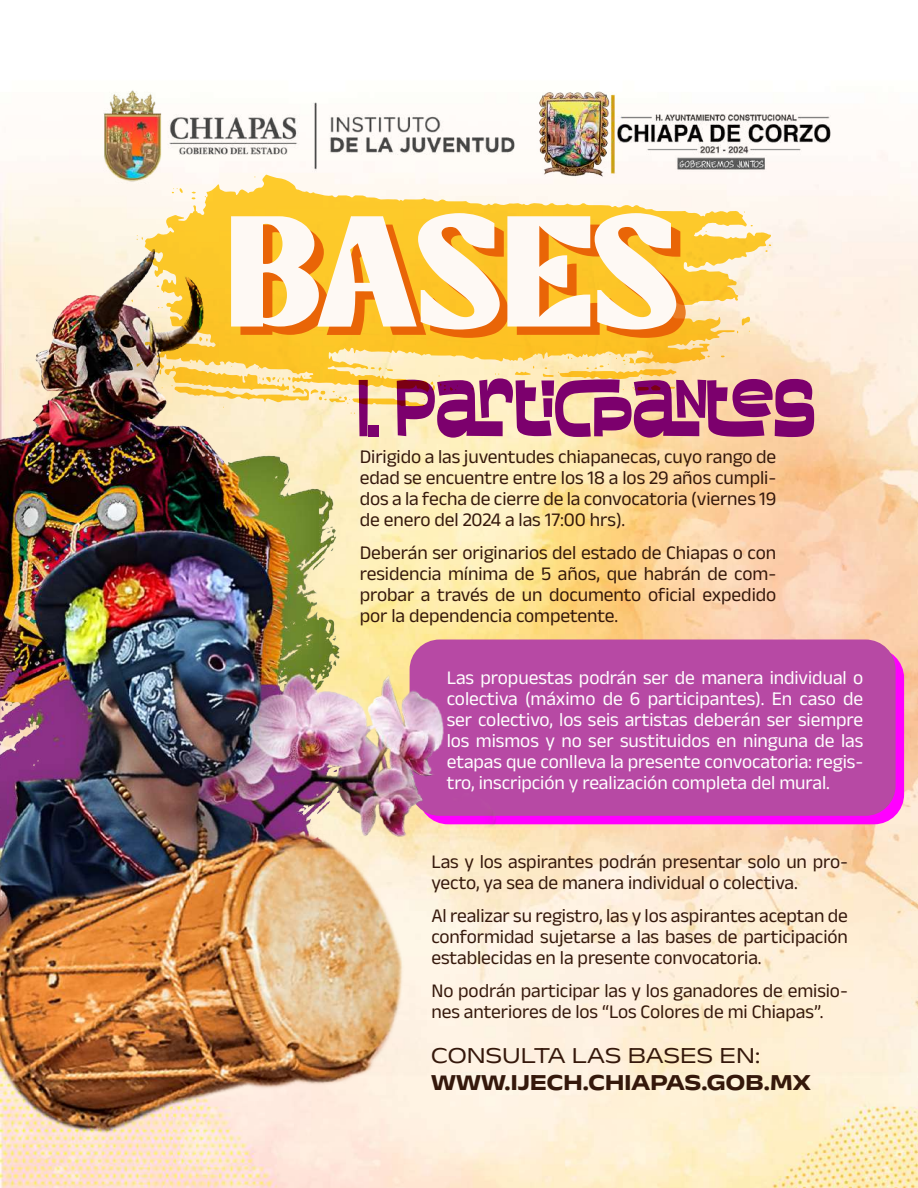
<style>
.page{position:relative;width:918px;height:1188px;background:#fff}
.page>*{position:absolute;margin:0;border:0;box-sizing:border-box;transform-origin:0 0}
.t1{font:189.45px "Morsan";letter-spacing:-.01em;color:#fef9f4}
.t2{font:81.9px "Amigos";color:#7c006d}
.t3{font:700 23.25px "Anek Latin Expanded";letter-spacing:-.02em;color:#35180b}
.t4{font:23.25px "Anek Latin Expanded";letter-spacing:-.02em;color:#35180b}
.t5{font:19.5px/21px "Anek Latin";letter-spacing:-.005em;color:#35180b;text-align:justify}
.t6{font:19.5px/21px "Anek Latin";letter-spacing:-.005em;color:#fff;text-align:justify}
</style>
<div class="page">
<img style="left:0;top:150px;width:918px;height:1038px">
<div style="left:418px;top:648px;width:486px;height:176px;background:#f0f;border-radius:30px"></div>
<div style="left:410px;top:640px;width:486px;height:176px;background:#b749a4;border-radius:30px"></div>
<img style="left:63px;top:90px;width:807px;height:96px">
<img style="left:0;top:205px;width:523px;height:983px">
<svg style="left:145px;top:175px;width:626px;height:218px;background:#facf5b"></svg>
<svg style="left:191px;top:192px;width:5px;height:8px"></svg>
<svg style="left:515px;top:366px;width:19px;height:9px"></svg>
<svg style="left:765px;top:244px;width:6px;height:8px"></svg>
<svg style="left:137px;top:362px;width:6px;height:5px"></svg>
<svg style="left:543px;top:354px;width:134px;height:36px;background:#fcdc90"></svg>
<svg style="left:145px;top:339px;width:13px;height:10px"></svg>
<svg style="left:195px;top:337px;width:13px;height:5px"></svg>
<svg style="left:737px;top:317px;width:14px;height:16px"></svg>
<svg style="left:137px;top:235px;width:6px;height:5px"></svg>
<svg style="left:172px;top:188px;width:11px;height:5px"></svg>
<svg style="left:156px;top:361px;width:302px;height:53px;background:#fade94"></svg>
<h1 class="t1" style="left:226px;top:210px;width:455px">BASES</h1>
<h2 class="t2" style="left:357px;top:358px;width:461px">I. PARTICPANTES</h2>
<p class="t5" style="left:360px;top:445px;width:418px">Dirigido a las juventudes chiapanecas, cuyo rango de edad se encuentre entre los 18 a los 29 años cumpli&shy;dos a la fecha de cierre de la convocatoria (viernes 19 de enero del 2024 a las 17:00 hrs).</p>
<p class="t5" style="left:360px;top:541px;width:418px">Deberán ser originarios del estado de Chiapas o con residencia mínima de 5 años, que habrán de com&shy;probar a través de un documento oficial expedido por la dependencia competente.</p>
<p class="t6" style="left:447px;top:666px;width:418px">Las propuestas podrán ser de manera individual o colectiva (máximo de 6 participantes). En caso de ser colectivo, los seis artistas deberán ser siempre los mismos y no ser sustituidos en ninguna de las etapas que conlleva la presente convocatoria: regis&shy;tro, inscripción y realización completa del mural.</p>
<p class="t5" style="left:431px;top:850px;width:418px">Las y los aspirantes podrán presentar solo un pro&shy;yecto, ya sea de manera individual o colectiva.</p>
<p class="t5" style="left:431px;top:904px;width:418px">Al realizar su registro, las y los aspirantes aceptan de conformidad sujetarse a las bases de participación establecidas en la presente convocatoria.</p>
<p class="t5" style="left:431px;top:979px;width:418px">No podrán participar las y los ganadores de emisio&shy;nes anteriores de los “Los Colores de mi Chiapas”.</p>
<p class="t4" style="left:431px;top:1040px;width:331px">CONSULTA LAS BASES EN:</p>
<p class="t3" style="left:431px;top:1067px;width:382px">WWW.IJECH.CHIAPAS.GOB.MX</p>
</div>
